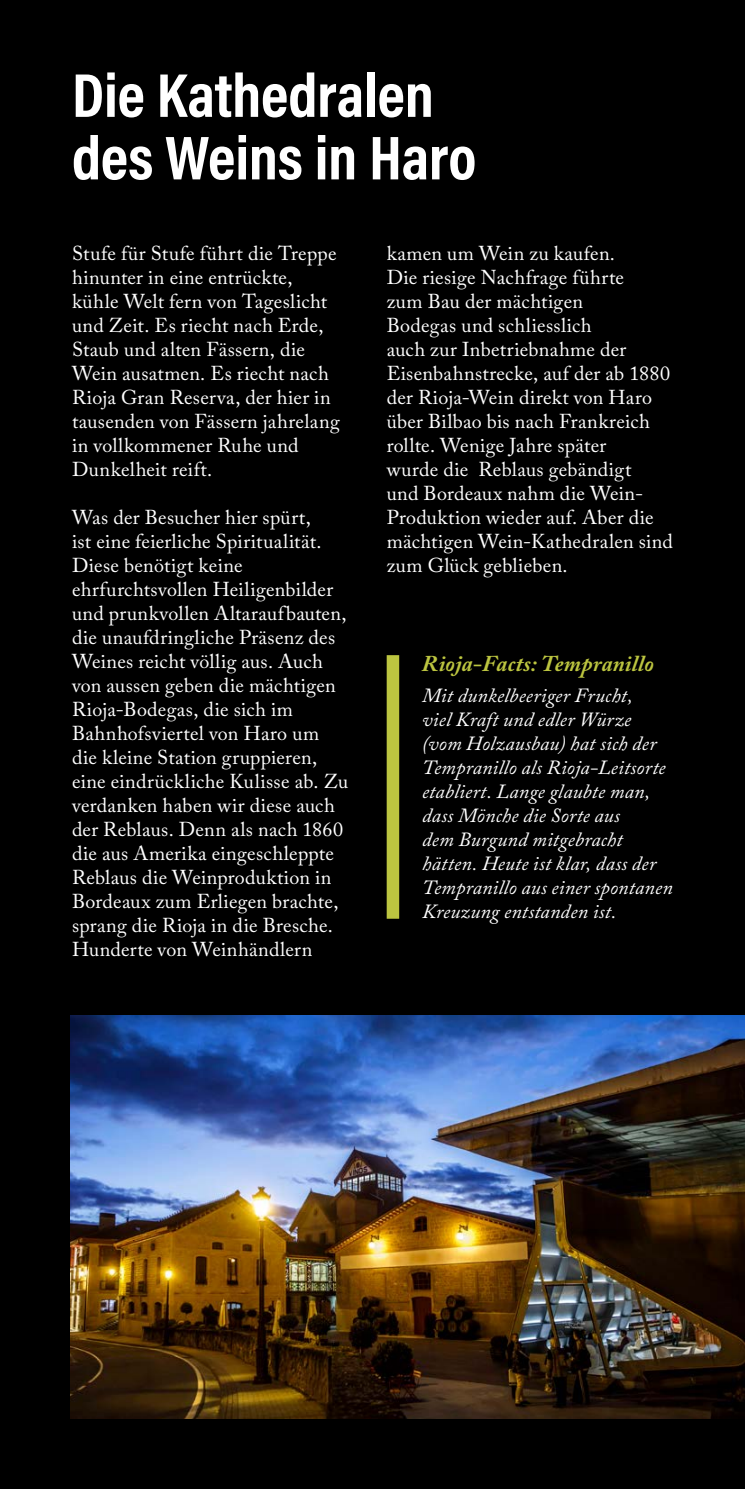
<style>
.page{position:relative;width:745px;height:1489px;background:#fff}
.page>*{position:absolute;margin:0;border:0;box-sizing:border-box;transform-origin:0 0}
.t1{font:700 62.5px/62.5px "Acumin Pro Cond";letter-spacing:-.005em;color:#fff}
.t2{font:italic 700 22.5px "Adobe Caslon Pro";letter-spacing:.015em;color:#bcc540}
.t3{font:20px/24px "Adobe Caslon Pro";letter-spacing:.015em;color:#fff}
.t4{font:italic 20px/24px "Adobe Caslon Pro";letter-spacing:.01em;color:#fff}
</style>
<div class="page">
<div style="left:0;top:0;width:744px;height:1488px;background:#000"></div>
<img style="left:71px;top:1015px;width:673px;height:402px">
<div style="left:386px;top:655px;width:13px;height:263px;background:#bcc540"></div>
<h1 class="t1" style="left:72px;top:62px;width:405px">Die Kathedralen des Weins in Haro</h1>
<p class="t3" style="left:72px;top:241px;width:269px">Stufe für Stufe führt die Treppe hinunter in eine entrückte, kühle Welt fern von Tageslicht und Zeit. Es riecht nach Erde,<br>Staub und alten Fässern, die<br>Wein ausatmen. Es riecht nach<br>Rioja Gran Reserva, der hier in tausenden von Fässern jahrelang in vollkommener Ruhe und<br>Dunkelheit reift.</p>
<p class="t3" style="left:72px;top:505px;width:277px">Was der Besucher hier spürt,<br>ist eine feierliche Spiritualität.<br>Diese benötigt keine ehrfurchtsvollen Heiligenbilder und prunkvollen Altaraufbauten, die unaufdringliche Präsenz des<br>Weines reicht völlig aus. Auch von aussen geben die mächtigen<br>Rioja-Bodegas, die sich im<br>Bahnhofsviertel von Haro um die kleine Station gruppieren, eine eindrückliche Kulisse ab. Zu verdanken haben wir diese auch der Reblaus. Denn als nach 1860 die aus Amerika eingeschleppte<br>Reblaus die Weinproduktion in<br>Bordeaux zum Erliegen brachte, sprang die Rioja in die Bresche.<br>Hunderte von Weinhändlern</p>
<p class="t3" style="left:386px;top:241px;width:287px">kamen um Wein zu kaufen.<br>Die riesige Nachfrage führte<br>zum Bau der mächtigen<br>Bodegas und schliesslich<br>auch zur Inbetriebnahme der<br>Eisenbahnstrecke, auf der ab 1880 der Rioja-Wein direkt von Haro über Bilbao bis nach Frankreich rollte. Wenige Jahre später<br>wurde die Reblaus gebändigt<br>und Bordeaux nahm die Wein-<br>Produktion wieder auf. Aber die mächtigen Wein-Kathedralen sind zum Glück geblieben.</p>
<p class="t2" style="left:422px;top:650px;width:233px">Rioja-Facts: Tempranillo</p>
<p class="t4" style="left:422px;top:683px;width:252px">Mit dunkelbeeriger Frucht,<br>viel Kraft und edler Würze (vom Holzausbau) hat sich der<br>Tempranillo als Rioja-Leitsorte etabliert. Lange glaubte man, dass Mönche die Sorte aus<br>dem Burgund mitgebracht hätten. Heute ist klar, dass der<br>Tempranillo aus einer spontanen<br>Kreuzung entstanden ist.</p>
</div>
